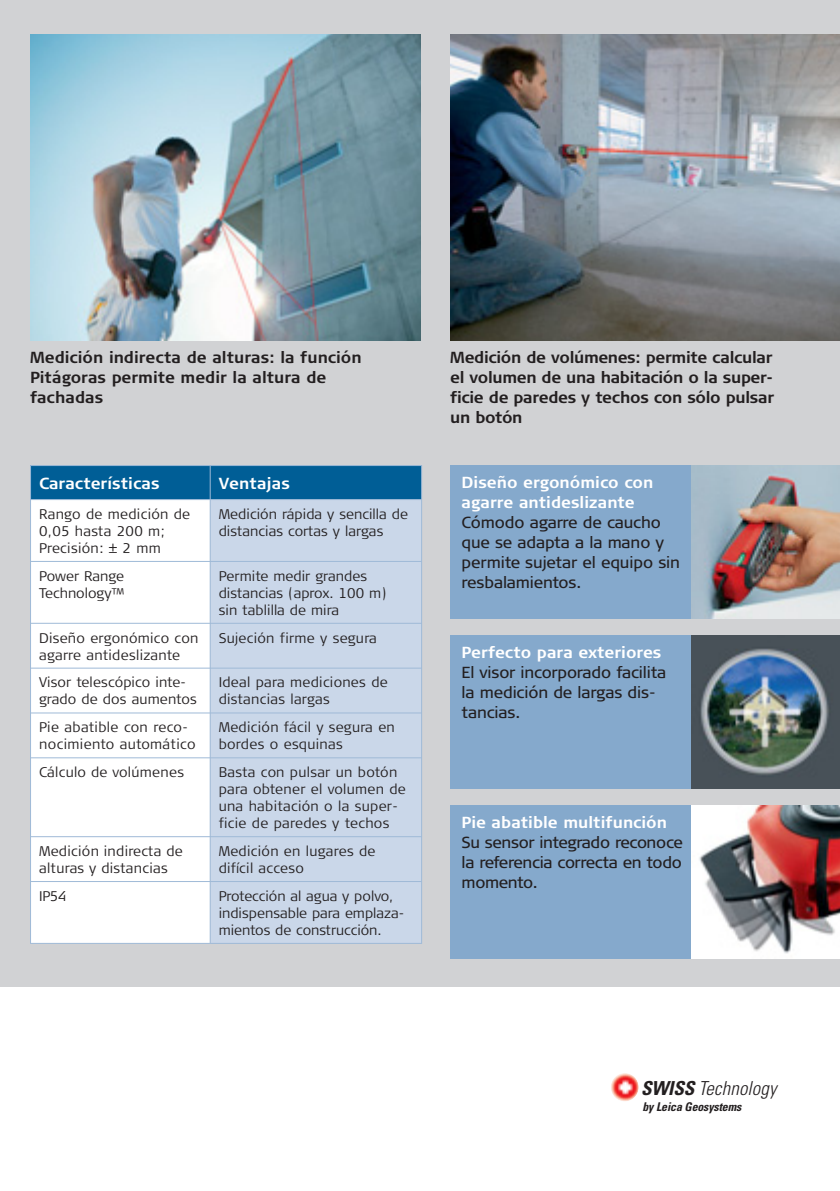
<style>
.page{position:relative;width:840px;height:1191px;background:#fff}
.page>*{position:absolute;margin:0;border:0;box-sizing:border-box;transform-origin:0 0}
.t1{font:italic 300 condensed 19.2px "Univers";letter-spacing:.01em;color:#231f20}
.t2{font:16px/20px "Signa Column";letter-spacing:-.01em;color:#231f20}
.t3{font:700 16px/20px "Signa Column";color:#231f20}
.t4{font:700 16px/20px "Signa Column";color:#fff}
.t5{font:300 14px/17px "Signa Column";letter-spacing:.015em;color:#231f20}
.t6{font:italic 700 condensed 12px "Univers";letter-spacing:-.01em;color:#231f20}
.s1{font-weight:700}
</style>
<div class="page">
<div style="left:0;top:0;width:839px;height:34px;background:#d1d2d4"></div>
<div style="left:0;top:34px;width:839px;height:952px;background:#d1d2d4"></div>
<img style="left:30px;top:34px;width:390px;height:306px">
<img style="left:450px;top:34px;width:389px;height:306px">
<div style="left:31px;top:465px;width:390px;height:34px;background:#005e96"></div>
<div style="left:31px;top:500px;width:178px;height:443px;background:#fff"></div>
<div style="left:210px;top:500px;width:211px;height:443px;background:#cad7e9"></div>
<hr style="left:30px;top:561px;width:180px;height:1px;background:#9fbad7">
<hr style="left:30px;top:562px;width:1px;height:61px;background:#9fbad7">
<hr style="left:210px;top:561px;width:212px;height:1px;background:#9fbad7">
<hr style="left:209px;top:562px;width:1px;height:61px;background:#9fbad7">
<hr style="left:421px;top:562px;width:1px;height:61px;background:#9fbad7">
<hr style="left:30px;top:623px;width:392px;height:1px;background:#9fbad7">
<hr style="left:30px;top:465px;width:180px;height:1px;background:#9fbad7">
<hr style="left:30px;top:466px;width:1px;height:33px;background:#9fbad7">
<hr style="left:210px;top:465px;width:212px;height:1px;background:#9fbad7">
<hr style="left:209px;top:466px;width:1px;height:33px;background:#9fbad7">
<hr style="left:421px;top:466px;width:1px;height:33px;background:#9fbad7">
<hr style="left:30px;top:499px;width:180px;height:1px;background:#9fbad7">
<hr style="left:30px;top:500px;width:1px;height:61px;background:#9fbad7">
<hr style="left:210px;top:499px;width:212px;height:1px;background:#9fbad7">
<hr style="left:209px;top:500px;width:1px;height:61px;background:#9fbad7">
<hr style="left:421px;top:500px;width:1px;height:61px;background:#9fbad7">
<hr style="left:30px;top:624px;width:1px;height:43px;background:#9fbad7">
<hr style="left:209px;top:624px;width:1px;height:43px;background:#9fbad7">
<hr style="left:421px;top:624px;width:1px;height:43px;background:#9fbad7">
<hr style="left:30px;top:713px;width:1px;height:44px;background:#9fbad7">
<hr style="left:209px;top:713px;width:1px;height:44px;background:#9fbad7">
<hr style="left:421px;top:713px;width:1px;height:44px;background:#9fbad7">
<hr style="left:30px;top:757px;width:180px;height:1px;background:#9fbad7">
<hr style="left:30px;top:758px;width:1px;height:78px;background:#9fbad7">
<hr style="left:210px;top:757px;width:212px;height:1px;background:#9fbad7">
<hr style="left:209px;top:758px;width:1px;height:78px;background:#9fbad7">
<hr style="left:421px;top:758px;width:1px;height:78px;background:#9fbad7">
<hr style="left:30px;top:836px;width:180px;height:1px;background:#9fbad7">
<hr style="left:30px;top:837px;width:1px;height:44px;background:#9fbad7">
<hr style="left:210px;top:836px;width:212px;height:1px;background:#9fbad7">
<hr style="left:209px;top:837px;width:1px;height:44px;background:#9fbad7">
<hr style="left:421px;top:837px;width:1px;height:44px;background:#9fbad7">
<hr style="left:30px;top:881px;width:392px;height:1px;background:#9fbad7">
<hr style="left:30px;top:667px;width:180px;height:1px;background:#9fbad7">
<hr style="left:30px;top:668px;width:1px;height:44px;background:#9fbad7">
<hr style="left:210px;top:667px;width:212px;height:1px;background:#9fbad7">
<hr style="left:209px;top:668px;width:1px;height:44px;background:#9fbad7">
<hr style="left:421px;top:668px;width:1px;height:44px;background:#9fbad7">
<hr style="left:30px;top:712px;width:392px;height:1px;background:#9fbad7">
<hr style="left:30px;top:882px;width:1px;height:61px;background:#9fbad7">
<hr style="left:209px;top:882px;width:1px;height:61px;background:#9fbad7">
<hr style="left:421px;top:882px;width:1px;height:61px;background:#9fbad7">
<hr style="left:30px;top:943px;width:180px;height:1px;background:#9fbad7">
<hr style="left:210px;top:943px;width:212px;height:1px;background:#9fbad7">
<img style="left:610px;top:1073px;width:28px;height:28px;border-radius:50%">
<img style="left:690px;top:465px;width:149px;height:153px">
<div style="left:450px;top:465px;width:240px;height:153px;background:#85a9cc"></div>
<img style="left:690px;top:635px;width:149px;height:153px">
<div style="left:450px;top:635px;width:240px;height:153px;background:#85a9cc"></div>
<img style="left:690px;top:805px;width:149px;height:153px">
<div style="left:450px;top:805px;width:240px;height:153px;background:#85a9cc"></div>
<p class="t3" style="left:30px;top:348px;width:333px">Medición indirecta de alturas: la función<br>Pitágoras permite medir la altura de fachadas</p>
<p class="t3" style="left:450px;top:348px;width:325px;text-align:justify">Medición de volúmenes: permite calcular el volumen de una habitación o la super&shy;ficie de paredes y techos con sólo pulsar un botón</p>
<p class="t4" style="left:39px;top:474px;width:122px">Características</p>
<p class="t4" style="left:218px;top:474px;width:73px">Ventajas</p>
<p class="t5" style="left:39px;top:506px;width:153px">Rango de medición de<br>0,05 hasta 200 m;<br>Precisión: ± 2 mm</p>
<p class="t5" style="left:218px;top:506px;width:191px">Medición rápida y sencilla de distancias cortas y largas</p>
<p class="t5" style="left:39px;top:568px;width:87px">Power Range<br>Technology™</p>
<p class="t5" style="left:218px;top:568px;width:169px">Permite medir grandes distancias (aprox. 100 m) sin tablilla de mira</p>
<p class="t5" style="left:39px;top:630px;width:161px">Diseño ergonómico con agarre antideslizante</p>
<p class="t5" style="left:218px;top:630px;width:160px">Sujeción firme y segura</p>
<p class="t5" style="left:39px;top:675px;width:159px">Visor telescópico inte&shy;grado de dos aumentos</p>
<p class="t5" style="left:218px;top:675px;width:170px">Ideal para mediciones de distancias largas</p>
<p class="t5" style="left:39px;top:720px;width:158px">Pie abatible con reco&shy;nocimiento automático</p>
<p class="t5" style="left:218px;top:720px;width:177px">Medición fácil y segura en bordes o esquinas</p>
<p class="t5" style="left:39px;top:765px;width:146px">Cálculo de volúmenes</p>
<p class="t5" style="left:218px;top:765px;width:188px">Basta con pulsar un botón para obtener el volumen de una habitación o la super&shy;ficie de paredes y techos</p>
<p class="t5" style="left:39px;top:843px;width:145px">Medición indirecta de alturas y distancias</p>
<p class="t5" style="left:218px;top:843px;width:158px">Medición en lugares de difícil acceso</p>
<p class="t5" style="left:39px;top:888px;width:29px">IP54</p>
<p class="t5" style="left:218px;top:888px;width:187px">Protección al agua y polvo, indispensable para emplaza&shy;mientos de construcción.</p>
<p class="t4" style="left:461px;top:473px;width:193px">Diseño ergonómico con agarre antideslizante</p>
<p class="t2" style="left:461px;top:513px;width:220px">Cómodo agarre de caucho que se adapta a la mano y permite sujetar el equipo sin resbalamientos.</p>
<p class="t4" style="left:461px;top:643px;width:201px">Perfecto para exteriores</p>
<p class="t2" style="left:461px;top:663px;width:206px">El visor incorporado facilita la medición de largas dis&shy;tancias.</p>
<p class="t4" style="left:461px;top:813px;width:207px">Pie abatible multifunción</p>
<p class="t2" style="left:461px;top:833px;width:223px;text-align:justify">Su sensor integrado reconoce la referencia correcta en todo momento.</p>
<h1 class="t1" style="left:641px;top:1081px;width:137px"><span class="s1">SWISS</span> Technology</h1>
<p class="t6" style="left:642px;top:1102px;width:100px">by Leica Geosystems</p>
</div>
